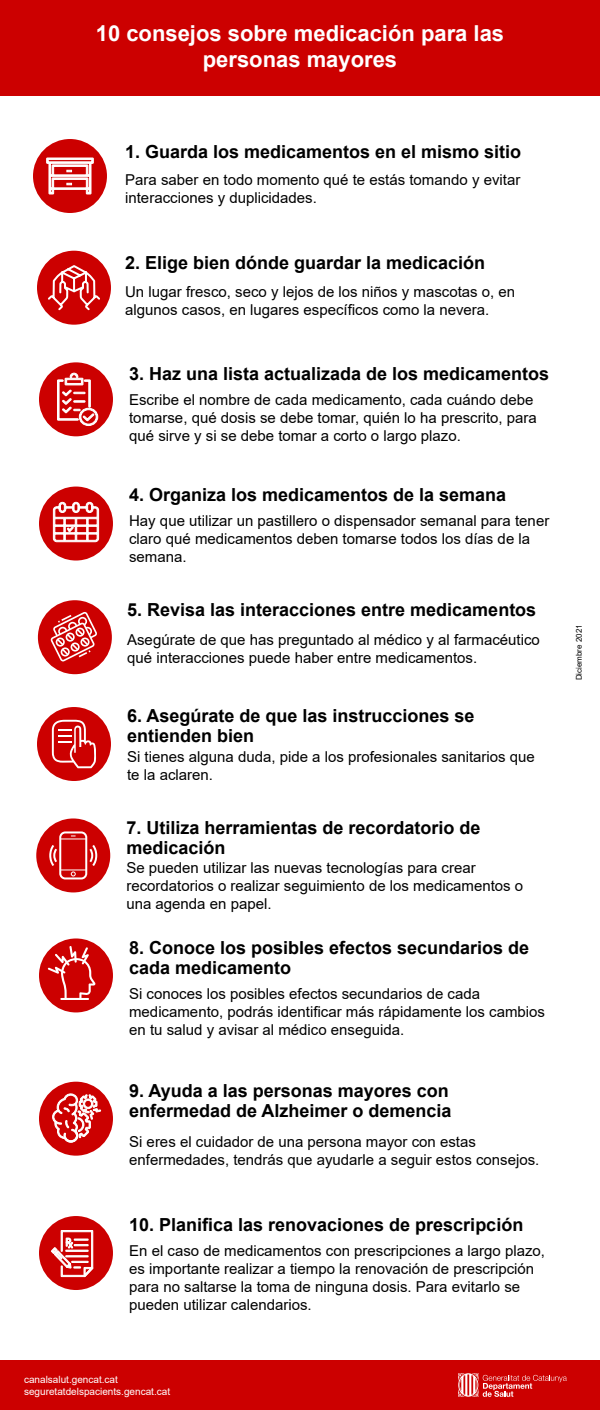
<style>
.page{position:relative;width:600px;height:1410px;background:#fff}
.page>*{position:absolute;margin:0;border:0;box-sizing:border-box;transform-origin:0 0}
.t1{font:700 22px/26.4px "Arial";color:#fff;text-align:center}
.t2{font:700 18px/20px "Arial";color:#000}
.t3{font:15px/18px "Arial";color:#000}
.t4{font:10px/12px "Arial";color:#fff}
.t5{font:8px "Arial";color:#000}
</style>
<div class="page">
<div style="left:37px;top:251px;width:74px;height:74px;background:#c00;border-radius:50%"></div>
<div style="left:0;top:0;width:600px;height:96px;background:#c00"></div>
<div style="left:39px;top:487px;width:74px;height:74px;background:#c00;border-radius:50%"></div>
<div style="left:0;top:1360px;width:600px;height:50px;background:#c00"></div>
<svg style="left:458px;top:1373px;width:109px;height:24px"></svg>
<div style="left:33px;top:139px;width:74px;height:74px;background:#c00;border-radius:50%"></div>
<div style="left:37px;top:707px;width:74px;height:74px;background:#c00;border-radius:50%"></div>
<div style="left:39px;top:362px;width:74px;height:74px;background:#c00;border-radius:50%"></div>
<div style="left:38px;top:600px;width:74px;height:74px;background:#c00;border-radius:50%"></div>
<div style="left:36px;top:818px;width:74px;height:74px;background:#c00;border-radius:50%"></div>
<div style="left:39px;top:938px;width:74px;height:74px;background:#c00;border-radius:50%"></div>
<div style="left:39px;top:1082px;width:74px;height:74px;background:#c00;border-radius:50%"></div>
<div style="left:39px;top:1216px;width:74px;height:74px;background:#c00;border-radius:50%"></div>
<svg style="left:46px;top:139px;width:56px;height:471px"></svg>
<svg style="left:52px;top:501px;width:48px;height:42px"></svg>
<svg style="left:51px;top:612px;width:46px;height:49px"></svg>
<svg style="left:52px;top:720px;width:44px;height:48px"></svg>
<div style="left:59px;top:831px;width:28px;height:48px;border:2px solid #fff;border-radius:5px"></div>
<svg style="left:49px;top:835px;width:49px;height:42px"></svg>
<svg style="left:52px;top:1093px;width:49px;height:50px"></svg>
<svg style="left:48px;top:946px;width:48px;height:54px"></svg>
<svg style="left:51px;top:1230px;width:43px;height:48px"></svg>
<h1 class="t1" style="left:96px;top:20px;width:410px">10 consejos sobre medicación para las personas mayores</h1>
<p class="t2" style="left:125px;top:142px;width:398px">1. Guarda los medicamentos en el mismo sitio</p>
<p class="t3" style="left:125px;top:171px;width:397px">Para saber en todo momento qué te estás tomando y evitar interacciones y duplicidades.</p>
<p class="t2" style="left:125px;top:252px;width:362px">2. Elige bien dónde guardar la medicación</p>
<p class="t3" style="left:125px;top:283px;width:392px">Un lugar fresco, seco y lejos de los niños y mascotas o, en algunos casos, en lugares específicos como la nevera.</p>
<p class="t2" style="left:129px;top:363px;width:422px">3. Haz una lista actualizada de los medicamentos</p>
<p class="t3" style="left:129px;top:391px;width:409px">Escribe el nombre de cada medicamento, cada cuándo debe tomarse, qué dosis se debe tomar, quién lo ha prescrito, para qué sirve y si se debe tomar a corto o largo plazo.</p>
<p class="t2" style="left:129px;top:485px;width:379px">4. Organiza los medicamentos de la semana</p>
<p class="t3" style="left:129px;top:511px;width:422px">Hay que utilizar un pastillero o dispensador semanal para tener claro qué medicamentos deben tomarse todos los días de la semana.</p>
<p class="t2" style="left:127px;top:600px;width:411px">5. Revisa las interacciones entre medicamentos</p>
<p class="t3" style="left:127px;top:631px;width:414px">Asegúrate de que has preguntado al médico y al farmacéutico qué interacciones puede haber entre medicamentos.</p>
<p class="t2" style="left:127px;top:706px;width:349px">6. Asegúrate de que las instrucciones se entienden bien</p>
<p class="t3" style="left:127px;top:747px;width:409px">Si tienes alguna duda, pide a los profesionales sanitarios que te la aclaren.</p>
<p class="t2" style="left:126px;top:818px;width:356px">7. Utiliza herramientas de recordatorio de medicación</p>
<p class="t3" style="left:126px;top:859px;width:398px">Se pueden utilizar las nuevas tecnologías para crear recordatorios o realizar seguimiento de los medicamentos o una agenda en papel.</p>
<p class="t2" style="left:129px;top:938px;width:402px">8. Conoce los posibles efectos secundarios de cada medicamento</p>
<p class="t3" style="left:129px;top:985px;width:417px">Si conoces los posibles efectos secundarios de cada medicamento, podrás identificar más rápidamente los cambios en tu salud y avisar al médico enseguida.</p>
<p class="t2" style="left:129px;top:1081px;width:324px">9. Ayuda a las personas mayores con enfermedad de Alzheimer o demencia</p>
<p class="t3" style="left:129px;top:1133px;width:412px">Si eres el cuidador de una persona mayor con estas enfermedades, tendrás que ayudarle a seguir estos consejos.</p>
<p class="t2" style="left:129px;top:1215px;width:396px">10. Planifica las renovaciones de prescripción</p>
<p class="t3" style="left:129px;top:1242px;width:418px">En el caso de medicamentos con prescripciones a largo plazo, es importante realizar a tiempo la renovación de prescripción para no saltarse la toma de ninguna dosis. Para evitarlo se pueden utilizar calendarios.</p>
<p class="t4" style="left:24px;top:1373px;width:148px">canalsalut.gencat.cat seguretatdelspacients.gencat.cat</p>
<p class="t5" style="left:574px;top:680px;width:58px;rotate:-90deg">Diciembre 2021</p>
</div>
